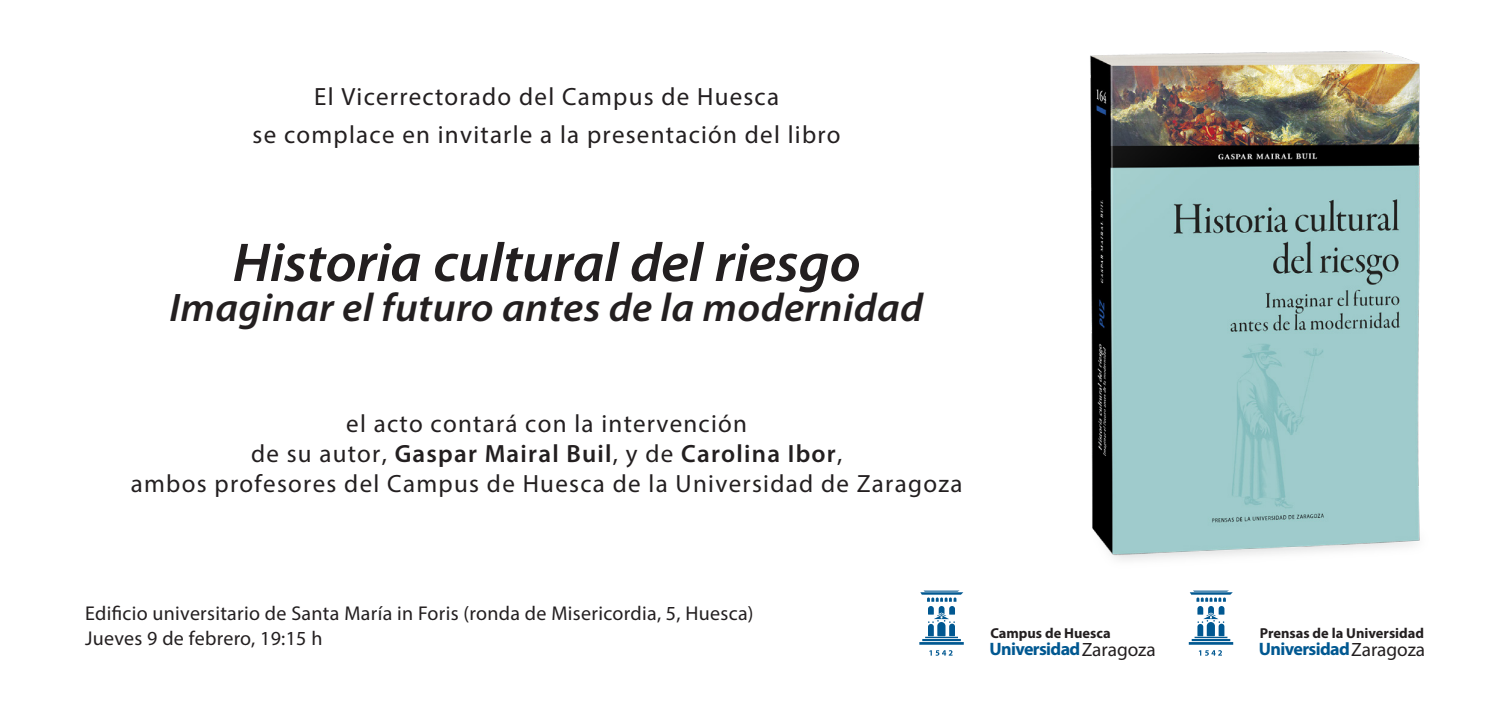
<style>
.page{position:relative;width:1489px;height:709px;background:#fff}
.page>*{position:absolute;margin:0;border:0;box-sizing:border-box;transform-origin:0 0}
.t1{font:italic 600 55px "Myriad Pro";letter-spacing:-.005em;color:#231f20;scale:1.05 1}
.t2{font:italic 600 40px "Myriad Pro";letter-spacing:.01em;color:#231f20;scale:1.05 1}
.t3{font:25px/30px "Myriad Pro";letter-spacing:.05em;color:#231f20;text-align:center}
.t4{font:20px "Myriad Pro";letter-spacing:.015em;color:#231f20}
.t5{font:700 18px "Myriad Pro";letter-spacing:-.035em;color:#015891}
.t6{font:700 14.5px "Myriad Pro";color:#231f20}
.s1{font-weight:600}
.s2{font-weight:400;font-size:19.25px;color:#231f20}
</style>
<div class="page">
<img style="left:1090px;top:50px;width:330px;height:510px">
<svg style="left:1198px;top:650px;width:23px;height:5px"></svg>
<svg style="left:1188px;top:590px;width:45px;height:54px"></svg>
<svg style="left:929px;top:650px;width:23px;height:5px"></svg>
<svg style="left:919px;top:590px;width:44px;height:54px"></svg>
<p class="t3" style="left:252px;top:77px;width:589px;line-height:38.5px">El Vicerrectorado del Campus de Huesca<br>se complace en invitarle a la presentación del libro</p>
<p class="t1" style="left:232px;top:227px;width:599px">Historia cultural del riesgo</p>
<p class="t2" style="left:169px;top:282px;width:719px">Imaginar el futuro antes de la modernidad</p>
<p class="t3" style="left:131px;top:408px;width:833px">el acto contará con la intervención<br>de su autor, <span class="s1">Gaspar Mairal Buil</span>, y de <span class="s1">Carolina Ibor</span>,<br>ambos profesores del Campus de Huesca de la Universidad de Zaragoza</p>
<p class="t4" style="left:85px;top:601px;width:670px">Edificio universitario de Santa María in Foris (ronda de Misericordia, 5, Huesca)</p>
<p class="t4" style="left:85px;top:626px;width:239px">Jueves 9 de febrero, 19:15 h</p>
<p class="t6" style="left:990px;top:624px;width:122px">Campus de Huesca</p>
<p class="t5" style="left:989px;top:637px;width:168px">Universidad<span class="s2">Zaragoza</span></p>
<p class="t6" style="left:1259px;top:624px;width:166px">Prensas de la Universidad</p>
<p class="t5" style="left:1258px;top:637px;width:168px">Universidad<span class="s2">Zaragoza</span></p>
</div>
